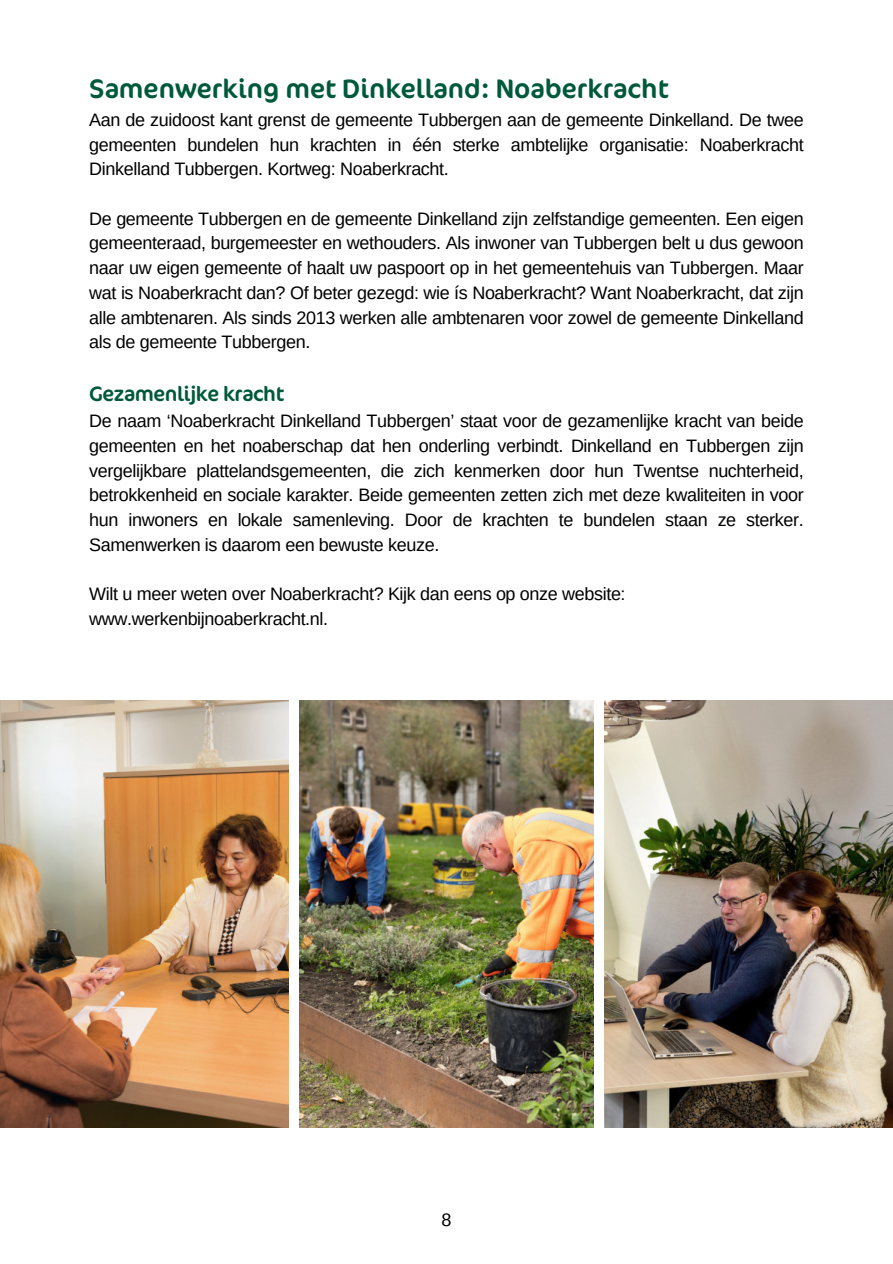
<style>
.page{position:relative;width:893px;height:1264px;background:#fff}
.page>*{position:absolute;margin:0;border:0;box-sizing:border-box;transform-origin:0 0}
.t1{font:27px "Cocon";color:#00593b}
.t2{font:21px "Cocon";letter-spacing:-.02em;color:#00593b}
.t3{font:18px/24.8px "Arimo";letter-spacing:-.02em;color:#000;text-align:justify}
</style>
<div class="page">
<img style="left:604px;top:700px;width:288px;height:427px">
<img style="left:0;top:700px;width:288px;height:427px">
<img style="left:299px;top:700px;width:294px;height:427px">
<h1 class="t1" style="left:89px;top:73px;width:581px">Samenwerking met Dinkelland: Noaberkracht</h1>
<p class="t3" style="left:89px;top:107px;width:716px">Aan de zuidoost kant grenst de gemeente Tubbergen aan de gemeente Dinkelland. De twee gemeenten bundelen hun krachten in één sterke ambtelijke organisatie: Noaberkracht Dinkelland Tubbergen. Kortweg: Noaberkracht.</p>
<p class="t3" style="left:89px;top:206px;width:716px">De gemeente Tubbergen en de gemeente Dinkelland zijn zelfstandige gemeenten. Een eigen gemeenteraad, burgemeester en wethouders. Als inwoner van Tubbergen belt u dus gewoon naar uw eigen gemeente of haalt uw paspoort op in het gemeentehuis van Tubbergen. Maar wat is Noaberkracht dan? Of beter gezegd: wie ís Noaberkracht? Want Noaberkracht, dat zijn alle ambtenaren. Als sinds 2013 werken alle ambtenaren voor zowel de gemeente Dinkelland als de gemeente Tubbergen.</p>
<p class="t2" style="left:89px;top:382px;width:196px">Gezamenlijke kracht</p>
<p class="t3" style="left:89px;top:409px;width:716px">De naam ‘Noaberkracht Dinkelland Tubbergen’ staat voor de gezamenlijke kracht van beide gemeenten en het noaberschap dat hen onderling verbindt. Dinkelland en Tubbergen zijn vergelijkbare plattelandsgemeenten, die zich kenmerken door hun Twentse nuchterheid, betrokkenheid en sociale karakter. Beide gemeenten zetten zich met deze kwaliteiten in voor hun inwoners en lokale samenleving. Door de krachten te bundelen staan ze sterker.<br>Samenwerken is daarom een bewuste keuze.</p>
<p class="t3" style="left:89px;top:582px;width:538px">Wilt u meer weten over Noaberkracht? Kijk dan eens op onze website: www.werkenbijnoaberkracht.nl.</p>
<p class="t3" style="left:441px;top:1207px;width:11px">8</p>
</div>
